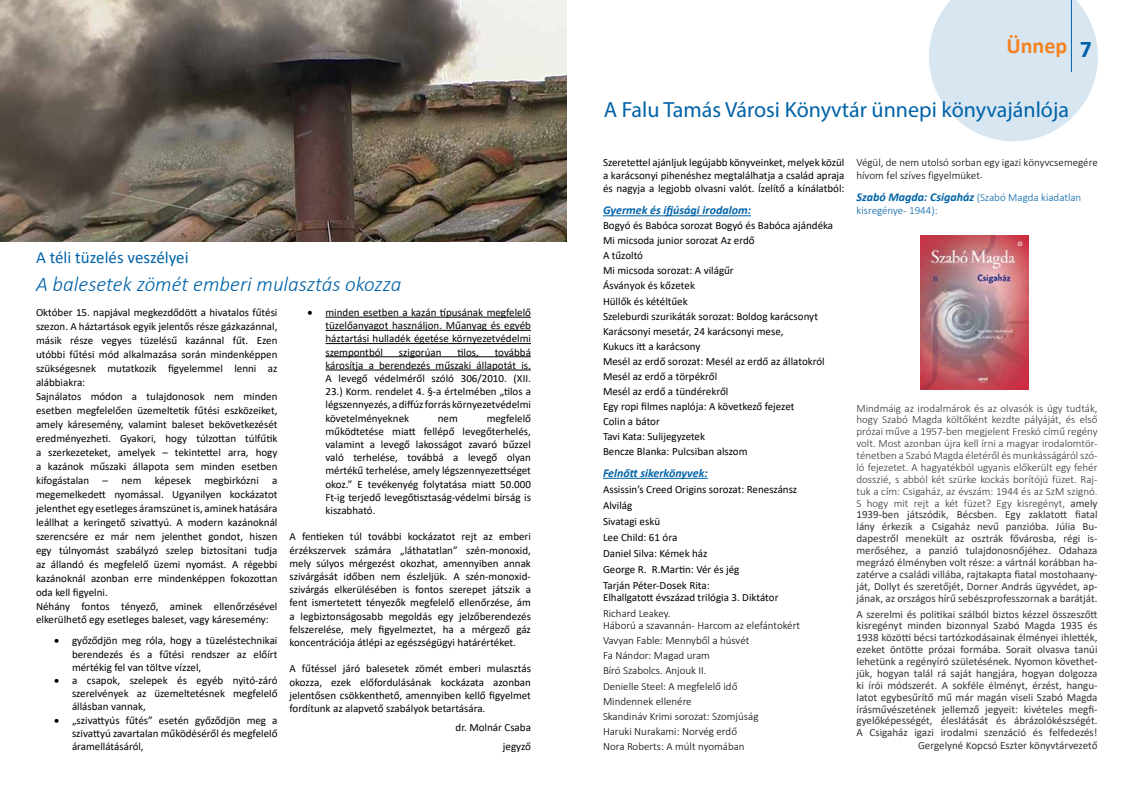
<style>
.page{position:relative;width:1134px;height:794px;background:#fff}
.page>*{position:absolute;margin:0;border:0;box-sizing:border-box;transform-origin:0 0}
.t1{font:700 24px "Calibri";color:#0063a9}
.t2{font:22px "Myriad Pro";color:#0063a9}
.t3{font:700 22px "Calibri";color:#f58220}
.t4{font:italic 300 21px "Calibri";color:#0063a9}
.t5{font:17px "Calibri";color:#0063a9}
.t6{font:italic 700 12px "Calibri";color:#0063a9}
.t7{font:11px/13.2px "Calibri";color:#000;text-align:justify}
.t8{font:300 11px/11.9px "Calibri";color:#333;text-align:justify}
.t9{font:11px/11.9px "Calibri";color:#333;text-align:justify}
.t10{font:300 11px/15px "Calibri";color:#000}
.t11{font:300 11px/13.2px "Calibri";color:#0063a9}
.s1{font-weight:700;font-style:italic;font-size:12px}
.s2{font-weight:400}
</style>
<div class="page">
<svg style="left:929px;top:0;width:169px;height:141px"></svg>
<hr style="left:325px;top:317px;width:206px;height:1px;background:#000">
<hr style="left:325px;top:330px;width:206px;height:1px;background:#000">
<hr style="left:325px;top:343px;width:206px;height:1px;background:#000">
<hr style="left:325px;top:356px;width:206px;height:1px;background:#000">
<hr style="left:325px;top:369px;width:206px;height:1px;background:#000">
<img style="left:0;top:0;width:567px;height:241px">
<hr style="left:603px;top:215px;width:148px;height:1px;background:#0063a9">
<hr style="left:603px;top:478px;width:105px;height:1px;background:#0063a9">
<img style="left:921px;top:236px;width:107px;height:153px">
<h3 class="t5" style="left:36px;top:245px;width:154px">A téli tüzelés veszélyei</h3>
<h3 class="t4" style="left:36px;top:270px;width:367px">A balesetek zömét emberi mulasztás okozza</h3>
<p class="t7" style="left:36px;top:305px;width:243px;line-height:14px;text-align:left">Október 15. napjával megkezdődött a hivatalos fűtési szezon. A háztartások egyik jelentős része gázkazánnal, másik része vegyes tüzelésű kazánnal fűt. Ezen utóbbi fűtési mód alkalmazása során mindenképpen szükségesnek mutatkozik figyelemmel lenni az alábbiakra:<br>Sajnálatos módon a tulajdonosok nem minden esetben megfelelően üzemeltetik fűtési eszközeiket, amely káresemény, valamint baleset bekövetkezését eredményezheti. Gyakori, hogy túlzottan túlfűtik a szerkezeteket, amelyek – tekintettel arra, hogy a kazánok műszaki állapota sem minden esetben kifogástalan – nem képesek megbirkózni a megemelkedett nyomással. Ugyanilyen kockázatot jelenthet egy esetleges áramszünet is, aminek hatására leállhat a keringető szivattyú. A modern kazánoknál szerencsére ez már nem jelenthet gondot, hiszen egy túlnyomást szabályzó szelep biztosítani tudja az állandó és megfelelő üzemi nyomást. A régebbi kazánoknál azonban erre mindenképpen fokozottan oda kell figyelni.<br>Néhány fontos tényező, aminek ellenőrzésével elkerülhető egy esetleges baleset, vagy káresemény:</p>
<p class="t7" style="left:72px;top:634px;width:207px;text-indent:-18px">• győződjön meg róla, hogy a tüzeléstechnikai berendezés és a fűtési rendszer az előírt mértékig fel van töltve vízzel,</p>
<p class="t7" style="left:72px;top:673px;width:207px;text-indent:-18px">• a csapok, szelepek és egyéb nyitó-záró szerelvények az üzemeltetésnek megfelelő állásban vannak,</p>
<p class="t7" style="left:72px;top:713px;width:207px;text-indent:-18px">• „szivattyús fűtés” esetén győződjön meg a szivattyú zavartalan működéséről és megfelelő áramellátásáról,</p>
<p class="t7" style="left:325px;top:305px;width:207px;text-indent:-18px">• minden esetben a kazán típusának megfelelő tüzelőanyagot használjon. Műanyag és egyéb háztartási hulladék égetése környezetvédelmi szempontból</p>
<p class="t7" style="left:325px;top:345px;width:207px;text-indent:169px">továbbá károsítja a berendezés műszaki állapotát is.<br>A levegő védelméről szóló 306/2010. (XII.<br>23.) Korm. rendelet 4. §-a értelmében „tilos a légszennyezés, a diffúz forrás környezetvédelmi követelményeknek</p>
<p class="t7" style="left:399px;top:345px;width:44px">szigorúan</p>
<p class="t7" style="left:457px;top:345px;width:23px">tilos,</p>
<p class="t7" style="left:325px;top:411px;width:207px;text-indent:161px">megfelelő működtetése miatt fellépő levegőterhelés, valamint a levegő lakosságot zavaró bűzzel való terhelése, továbbá a levegő olyan mértékű terhelése, amely légszennyezettséget okoz.” E tevékenyég folytatása miatt 50.000<br>Ft-ig terjedő levegőtisztaság-védelmi bírság is kiszabható.</p>
<p class="t7" style="left:289px;top:530px;width:243px">A fentieken túl további kockázatot rejt az emberi érzékszervek számára „láthatatlan” szén-monoxid, mely súlyos mérgezést okozhat, amennyiben annak szivárgását időben nem észleljük. A szén-monoxid&shy;szivárgás elkerülésében is fontos szerepet játszik a fent ismertetett tényezők megfelelő ellenőrzése, ám a legbiztonságosabb megoldás egy jelzőberendezés felszerelése, mely figyelmeztet, ha a mérgező gáz koncentrációja átlépi az egészségügyi határértéket.</p>
<p class="t7" style="left:289px;top:662px;width:243px">A fűtéssel járó balesetek zömét emberi mulasztás okozza, ezek előfordulásának kockázata azonban jelentősen csökkenthető, amennyiben kellő figyelmet fordítunk az alapvető szabályok betartására.</p>
<p class="t7" style="left:456px;top:717px;width:77px;line-height:19.2px;text-align:right">dr. Molnár Csaba jegyző</p>
<p class="t7" style="left:438px;top:411px;width:22px">nem</p>
<h2 class="t3" style="left:1006px;top:30px;width:62px">Ünnep</h2>
<h1 class="t1" style="left:1080px;top:32px;width:14px">7</h1>
<h2 class="t2" style="left:604px;top:96px;width:467px">A Falu Tamás Városi Könyvtár ünnepi könyvajánlója</h2>
<p class="t7" style="left:603px;top:155px;width:243px">Szeretettel ajánljuk legújabb könyveinket, melyek közül a karácsonyi pihenéshez megtalálhatja a család apraja és nagyja a legjobb olvasni valót. Ízelítő a kínálatból:</p>
<p class="t6" style="left:603px;top:202px;width:150px">Gyermek és ifjúsági irodalom:</p>
<p class="t7" style="left:603px;top:218px;width:232px;line-height:15px;text-align:left">Bogyó és Babóca sorozat Bogyó és Babóca ajándéka<br>Mi micsoda junior sorozat Az erdő<br>A tűzoltó<br>Mi micsoda sorozat: A világűr<br>Ásványok és kőzetek<br>Hüllők és kétéltűek<br>Szeleburdi szurikáták sorozat: Boldog karácsonyt<br>Karácsonyi mesetár, 24 karácsonyi mese,<br>Kukucs itt a karácsony<br>Mesél az erdő sorozat: Mesél az erdő az állatokról<br>Mesél az erdő a törpékről<br>Mesél az erdő a tündérekről<br>Egy ropi filmes naplója: A következő fejezet<br>Colin a bátor<br>Tavi Kata: Sulijegyzetek<br>Bencze Blanka: Pulcsiban alszom</p>
<p class="t6" style="left:603px;top:464px;width:106px">Felnőtt sikerkönyvek:</p>
<p class="t7" style="left:603px;top:481px;width:196px;line-height:16px;text-align:left">Assissin’s Creed Origins sorozat: Reneszánsz<br>Alvilág<br>Sivatagi eskü<br>Lee Child: 61 óra<br>Daniel Silva: Kémek ház<br>George R. R.Martin: Vér és jég<br>Tarján Péter-Dosek Rita:</p>
<p class="t7" style="left:603px;top:590px;width:177px">Elhallgatott évszázad trilógia 3. Diktátor</p>
<p class="t10" style="left:603px;top:607px;width:199px;line-height:12px">Richard Leakey.<br>Háború a szavannán- Harcom az elefántokért</p>
<p class="t10" style="left:603px;top:633px;width:148px">Vavyan Fable: Mennyből a húsvét<br>Fa Nándor: Magad uram<br>Bíró Szabolcs. Anjouk II.</p>
<p class="t10" style="left:603px;top:679px;width:157px">Denielle Steel: A megfelelő idő<br>Mindennek ellenére<br>Skandináv Krimi sorozat: Szomjúság<br>Haruki Nurakami: Norvég erdő<br>Nora Roberts: A múlt nyomában</p>
<p class="t10" style="left:856px;top:155px;width:243px;line-height:13.2px">Végül, de nem utolsó sorban egy igazi könyvcsemegére hívom fel szíves figyelmüket.</p>
<p class="t11" style="left:856px;top:191px;width:226px"><span class="s1">Szabó Magda: Csigaház</span> (Szabó Magda kiadatlan kisregénye- 1944):</p>
<p class="t8" style="left:856px;top:402px;width:243px">Mindmáig az irodalmárok és az olvasók is úgy tudták, hogy Szabó Magda költőként kezdte pályáját, és első prózai műve a 1957-ben megjelent Freskó című regény volt. Most azonban újra kell írni a magyar irodalomtör&shy;ténetben a Szabó Magda életéről és munkásságáról szó&shy;ló fejezetet. A hagyatékból ugyanis előkerült egy fehér dosszié, s abból két szürke kockás borítójú füzet. Raj&shy;tuk a cím: Csigaház, az évszám: 1944 és az SzM szignó.<br>S hogy mit rejt a két füzet? Egy kisregényt, <span class="s2">amely 1939-ben játszódik, Bécsben. Egy zaklatott fiatal lány érkezik a Csigaház nevű panzióba. Júlia Bu&shy;dapestről menekült az osztrák fővárosba, régi is&shy;merőséhez, a panzió tulajdonosnőjéhez. Odahaza megrázó élményben volt része: a vártnál korábban ha&shy;zatérve a családi villába, rajtakapta fiatal mostohaany&shy;ját, Dollyt és szeretőjét, Dorner András ügyvédet, ap&shy;jának, az országos hírű sebészprofesszornak a barátját.</span></p>
<p class="t9" style="left:856px;top:607px;width:243px">A szerelmi és politikai szálból biztos kézzel összeszőtt kisregényt minden bizonnyal Szabó Magda 1935 és 1938 közötti bécsi tartózkodásainak élményei ihlették, ezeket öntötte prózai formába. Sorait olvasva tanúi lehetünk a regényíró születésének. Nyomon követhet&shy;jük, hogyan talál rá saját hangjára, hogyan dolgozza ki írói módszerét. A sokféle élményt, érzést, hangu&shy;latot egybesűrítő mű már magán viseli Szabó Magda írásművészetének jellemző jegyeit: kivételes megfi&shy;gyelőképességét, éleslátását és ábrázolókészségét.<br>A Csigaház igazi irodalmi szenzáció és felfedezés!</p>
<p class="t9" style="left:918px;top:739px;width:181px">Gergelyné Kopcsó Eszter könyvtárvezető</p>
</div>
